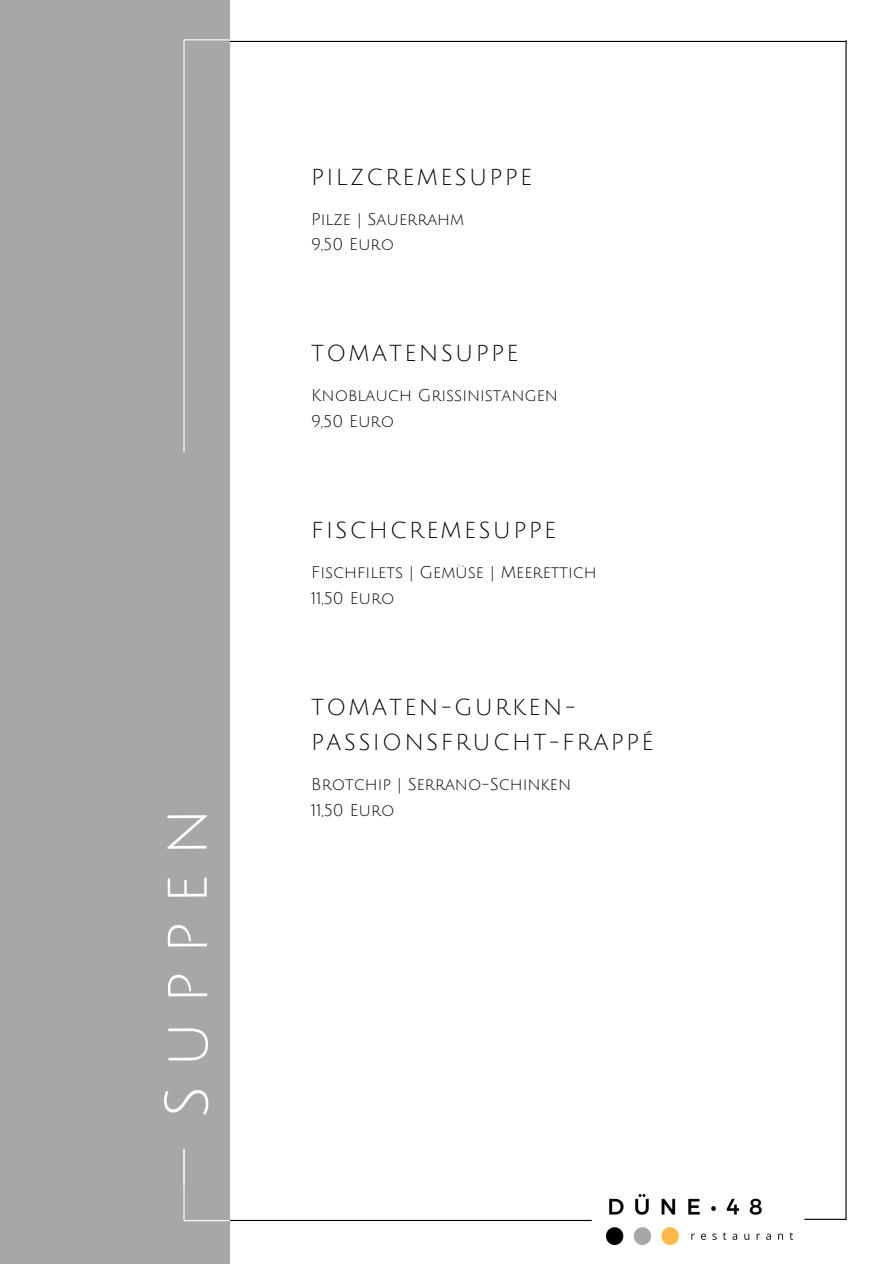
<style>
.page{position:relative;width:894px;height:1264px;background:#fff}
.page>*{position:absolute;margin:0;border:0;box-sizing:border-box;transform-origin:0 0}
.t1{font:60px "Julius Sans One";letter-spacing:.295em;color:#fff}
.t2{font:22.5px/35px "Julius Sans One";letter-spacing:.1em;color:#000}
.t3{font:16.5px/25.7px "Julius Sans One";color:#000}
</style>
<div class="page">
<hr style="left:845px;top:40px;width:1px;height:1179px;background:#000">
<hr style="left:183px;top:1219px;width:408px;height:1px;background:#000">
<hr style="left:183px;top:41px;width:663px;height:1px;background:#000">
<img style="left:606px;top:1194px;width:186px;height:50px">
<hr style="left:804px;top:1218px;width:42px;height:1px;background:#000">
<div style="left:0;top:0;width:229px;height:1263px;background:#a7a7a7"></div>
<hr style="left:183px;top:40px;width:1px;height:1144px;background:#fff">
<div style="left:0;top:452px;width:229px;height:696px;background:#a7a7a7"></div>
<hr style="left:183px;top:1148px;width:1px;height:72px;background:#fff">
<hr style="left:184px;top:1219px;width:45px;height:2px;background:#fff">
<hr style="left:184px;top:39px;width:45px;height:1px;background:#fff">
<p class="t1" style="left:155px;top:1118px;width:312px;rotate:-90deg">Suppen</p>
<h2 class="t2" style="left:311px;top:160px;width:222px">PILZCREMESUPPE</h2>
<p class="t3" style="left:311px;top:207px;width:154px">Pilze | Sauerrahm<br>9,50 Euro</p>
<h2 class="t2" style="left:311px;top:337px;width:208px">TOMATENSUPPE</h2>
<p class="t3" style="left:311px;top:383px;width:248px">Knoblauch Grissinistangen<br>9,50 Euro</p>
<h2 class="t2" style="left:311px;top:513px;width:246px">FISCHCREMESUPPE</h2>
<p class="t3" style="left:311px;top:560px;width:287px">Fischfilets | Gemüse | Meerettich<br>11,50 Euro</p>
<h2 class="t2" style="left:311px;top:690px;width:344px">TOMATEN-GURKEN-<br>PASSIONSFRUCHT-FRAPPÉ</h2>
<p class="t3" style="left:311px;top:772px;width:261px">Brotchip | Serrano-Schinken<br>11,50 Euro</p>
</div>
